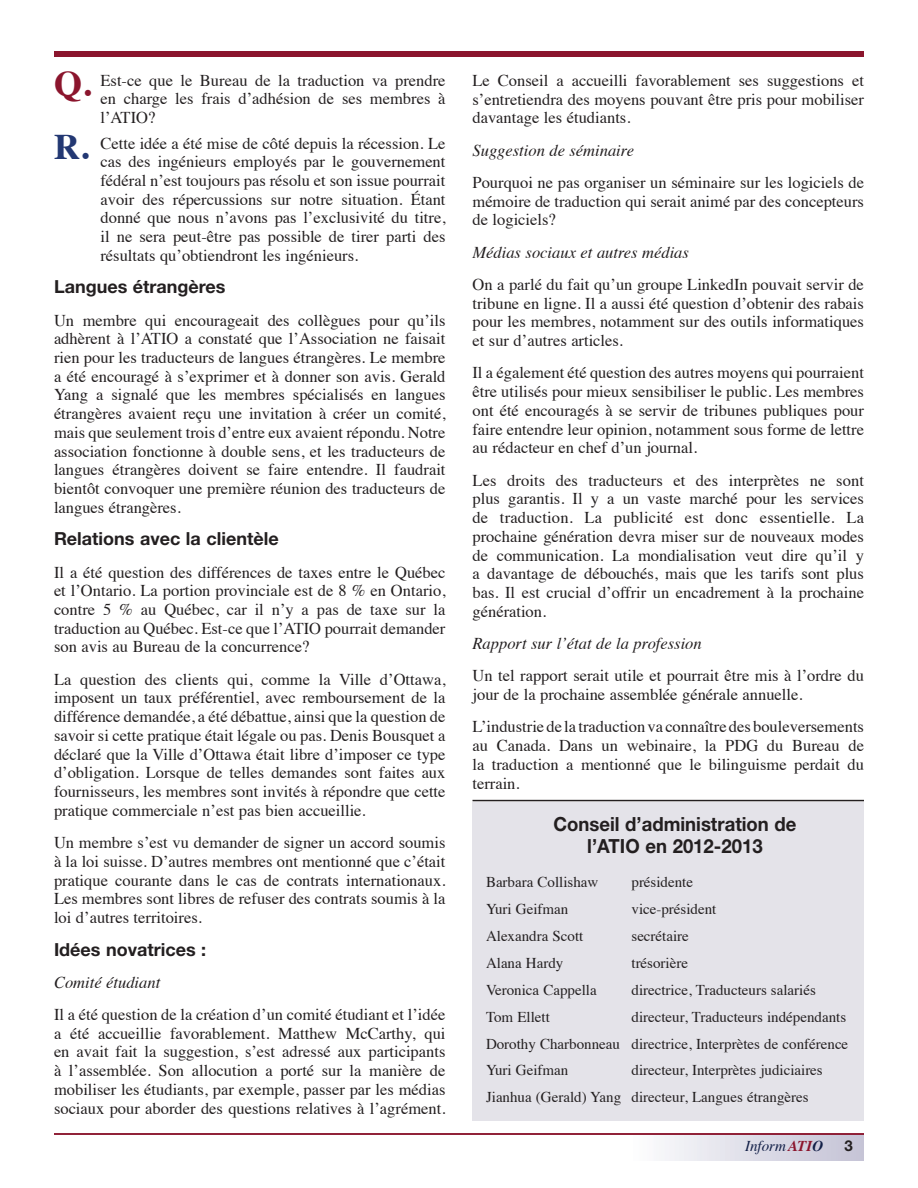
<style>
.page{position:relative;width:918px;height:1188px;background:#fff}
.page>*{position:absolute;margin:0;border:0;box-sizing:border-box;transform-origin:0 0}
.t1{font:700 19.5px/22.5px "Helvetica Neue";color:#231f20;text-align:center;scale:.95 1}
.t2{font:700 18px "Helvetica Neue";color:#231f20}
.t3{font:16.5px/18.8px "Times";color:#231f20;text-align:justify}
.t4{font:italic 16.5px "Times";color:#231f20}
.t5{font:15px/26.8px "Times";color:#231f20}
.t6{font:italic 15px "Times";color:#121f47}
.t7{font:700 15px "Helvetica Neue";color:#231f20}
.s1{font-weight:700;font-size:36px;color:#8b152d}
.s2{font-weight:700;font-size:36px;color:#233873}
.s3{font-weight:700;color:#8b152d}
.s4{font-weight:700}
</style>
<div class="page">
<div style="left:630px;top:1134px;width:234px;height:27px;background:linear-gradient(to right,#fdfefe,#c4c2d5)"></div>
<hr style="left:54px;top:1133px;width:810px;height:2px;background:#8b152d">
<div style="left:472px;top:802px;width:392px;height:318px;background:#e4e3e9"></div>
<hr style="left:472px;top:800px;width:392px;height:1px;background:#231f20">
<div style="left:54px;top:51px;width:810px;height:6px;background:#8b152d"></div>
<p class="t3" style="left:100px;top:69px;width:347px;text-indent:-46px"><span class="s1">Q.</span> Est-ce que le Bureau de la traduction va prendre en charge les frais d’adhésion de ses membres à l’ATIO?</p>
<p class="t3" style="left:100px;top:132px;width:347px;text-indent:-46px"><span class="s2">R.</span> Cette idée a été mise de côté depuis la récession. Le cas des ingénieurs employés par le gouvernement fédéral n’est toujours pas résolu et son issue pourrait avoir des répercussions sur notre situation. Étant donné que nous n’avons pas l’exclusivité du titre, il ne sera peut-être pas possible de tirer parti des résultats qu’obtiendront les ingénieurs.</p>
<p class="t2" style="left:54px;top:276px;width:173px">Langues étrangères</p>
<p class="t3" style="left:54px;top:309px;width:393px">Un membre qui encourageait des collègues pour qu’ils adhèrent à l’ATIO a constaté que l’Association ne faisait rien pour les traducteurs de langues étrangères. Le membre a été encouragé à s’exprimer et à donner son avis. Gerald Yang a signalé que les membres spécialisés en langues étrangères avaient reçu une invitation à créer un comité, mais que seulement trois d’entre eux avaient répondu. Notre association fonctionne à double sens, et les traducteurs de langues étrangères doivent se faire entendre. Il faudrait bientôt convoquer une première réunion des traducteurs de langues étrangères.</p>
<p class="t2" style="left:54px;top:528px;width:226px">Relations avec la clientèle</p>
<p class="t3" style="left:54px;top:561px;width:393px">Il a été question des différences de taxes entre le Québec et l’Ontario. La portion provinciale est de 8 % en Ontario, contre 5 % au Québec, car il n’y a pas de taxe sur la traduction au Québec. Est-ce que l’ATIO pourrait demander son avis au Bureau de la concurrence?</p>
<p class="t3" style="left:54px;top:668px;width:393px">La question des clients qui, comme la Ville d’Ottawa, imposent un taux préférentiel, avec remboursement de la différence demandée, a été débattue, ainsi que la question de savoir si cette pratique était légale ou pas. Denis Bousquet a déclaré que la Ville d’Ottawa était libre d’imposer ce type d’obligation. Lorsque de telles demandes sont faites aux fournisseurs, les membres sont invités à répondre que cette pratique commerciale n’est pas bien accueillie.</p>
<p class="t3" style="left:54px;top:832px;width:393px;text-align:left">Un membre s’est vu demander de signer un accord soumis à la loi suisse. D’autres membres ont mentionné que c’était pratique courante dans le cas de contrats internationaux.<br>Les membres sont libres de refuser des contrats soumis à la loi d’autres territoires.</p>
<p class="t2" style="left:54px;top:938px;width:154px">Idées novatrices :</p>
<p class="t4" style="left:54px;top:968px;width:108px">Comité étudiant</p>
<p class="t3" style="left:54px;top:1004px;width:393px">Il a été question de la création d’un comité étudiant et l’idée a été accueillie favorablement. Matthew McCarthy, qui en avait fait la suggestion, s’est adressé aux participants à l’assemblée. Son allocution a porté sur la manière de mobiliser les étudiants, par exemple, passer par les médias sociaux pour aborder des questions relatives à l’agrément.</p>
<p class="t3" style="left:472px;top:70px;width:393px">Le Conseil a accueilli favorablement ses suggestions et s’entretiendra des moyens pouvant être pris pour mobiliser davantage les étudiants.</p>
<p class="t4" style="left:472px;top:136px;width:163px">Suggestion de séminaire</p>
<p class="t3" style="left:472px;top:172px;width:393px">Pourquoi ne pas organiser un séminaire sur les logiciels de mémoire de traduction qui serait animé par des concepteurs de logiciels?</p>
<p class="t4" style="left:472px;top:238px;width:218px">Médias sociaux et autres médias</p>
<p class="t3" style="left:472px;top:274px;width:393px">On a parlé du fait qu’un groupe LinkedIn pouvait servir de tribune en ligne. Il a aussi été question d’obtenir des rabais pour les membres, notamment sur des outils informatiques et sur d’autres articles.</p>
<p class="t3" style="left:472px;top:362px;width:393px">Il a également été question des autres moyens qui pourraient être utilisés pour mieux sensibiliser le public. Les membres ont été encouragés à se servir de tribunes publiques pour faire entendre leur opinion, notamment sous forme de lettre au rédacteur en chef d’un journal.</p>
<p class="t3" style="left:472px;top:469px;width:393px">Les droits des traducteurs et des interprètes ne sont plus garantis. Il y a un vaste marché pour les services de traduction. La publicité est donc essentielle. La prochaine génération devra miser sur de nouveaux modes de communication. La mondialisation veut dire qu’il y a davantage de débouchés, mais que les tarifs sont plus bas. Il est crucial d’offrir un encadrement à la prochaine génération.</p>
<p class="t4" style="left:473px;top:629px;width:231px">Rapport sur l’état de la profession</p>
<p class="t3" style="left:473px;top:665px;width:393px">Un tel rapport serait utile et pourrait être mis à l’ordre du jour de la prochaine assemblée générale annuelle.</p>
<p class="t3" style="left:473px;top:716px;width:393px">L’industrie de la traduction va connaître des bouleversements au Canada. Dans un webinaire, la PDG du Bureau de la traduction a mentionné que le bilinguisme perdait du terrain.</p>
<p class="t1" style="left:553px;top:812px;width:257px">Conseil d’administration de l’ATIO en 2012-2013</p>
<p class="t5" style="left:486px;top:867px;width:114px">Barbara Collishaw</p>
<p class="t5" style="left:632px;top:867px;width:63px">présidente</p>
<p class="t5" style="left:486px;top:894px;width:84px">Yuri Geifman</p>
<p class="t5" style="left:632px;top:894px;width:86px">vice-président</p>
<p class="t5" style="left:486px;top:921px;width:99px">Alexandra Scott</p>
<p class="t5" style="left:632px;top:921px;width:59px">secrétaire</p>
<p class="t5" style="left:486px;top:948px;width:79px">Alana Hardy</p>
<p class="t5" style="left:632px;top:948px;width:58px">trésorière</p>
<p class="t5" style="left:486px;top:975px;width:112px">Veronica Cappella</p>
<p class="t5" style="left:632px;top:975px;width:186px">directrice, Traducteurs salariés</p>
<p class="t5" style="left:486px;top:1002px;width:65px">Tom Ellett</p>
<p class="t5" style="left:486px;top:1002px;width:364px;text-indent:146px">directeur, Traducteurs indépendants<br>Dorothy Charbonneau directrice, Interprètes de conférence<br>Yuri Geifman</p>
<p class="t5" style="left:486px;top:1056px;width:338px;text-indent:146px">directeur, Interprètes judiciaires<br>Jianhua (Gerald) Yang directeur, Langues étrangères</p>
<p class="t6" style="left:745px;top:1133px;width:80px">Inform <span class="s3">ati</span><span class="s4">o</span></p>
<p class="t7" style="left:845px;top:1136px;width:10px">3</p>
</div>
